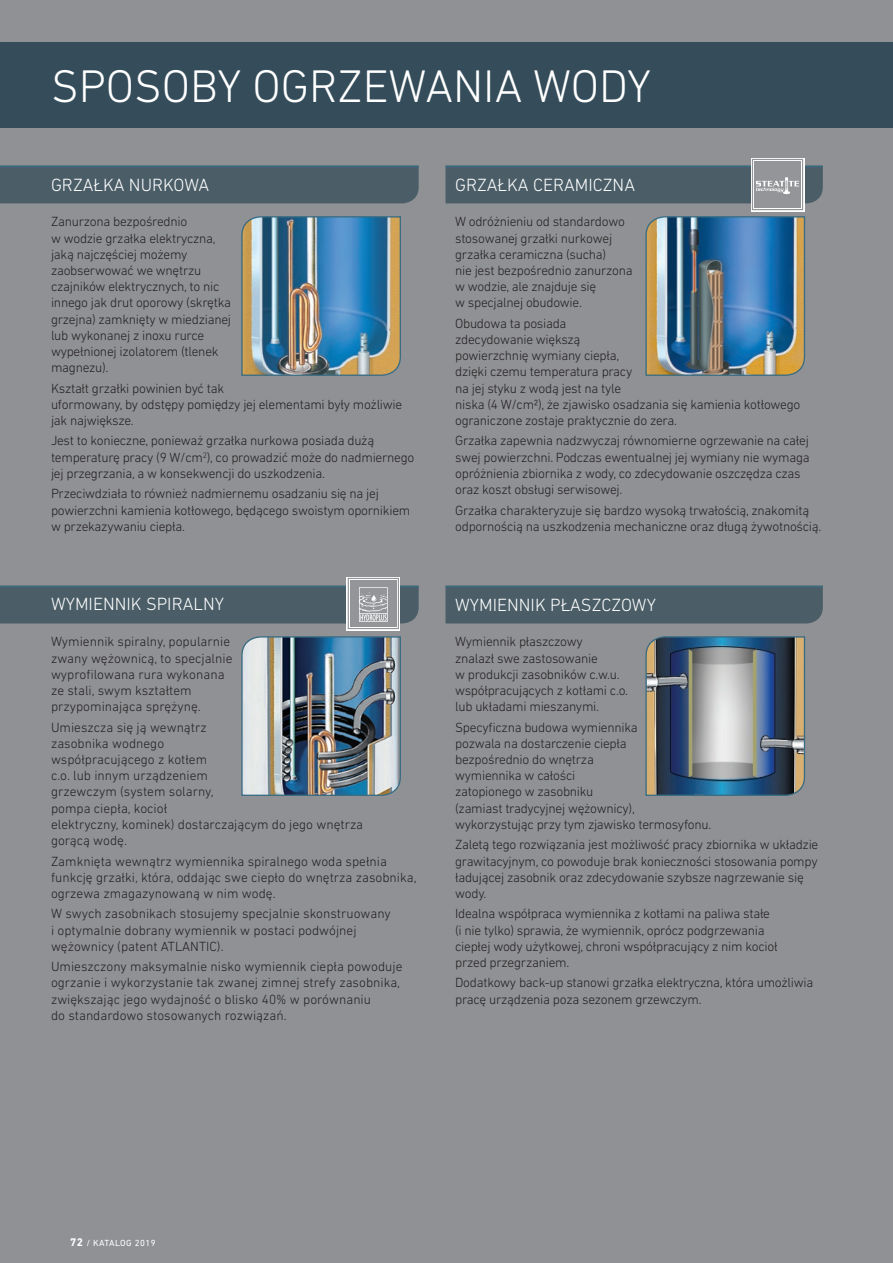
<style>
.page{position:relative;width:893px;height:1263px;background:#8f9194}
.page>*{position:absolute;margin:0;border:0;box-sizing:border-box;transform-origin:0 0}
.t1{font:300 46.5px "DIN Next LT Pro";color:#fff}
.t2{font:300 18px "DIN Next LT Pro";color:#fff}
.t3{font:300 13.5px/16.2px "DIN Next LT Pro";letter-spacing:-.02em;color:#231f20}
.t4{font:300 13.5px/16.2px "DIN Next LT Pro";color:#231f20}
.t5{font:9px "DIN Next LT Pro";letter-spacing:.05em;color:#fff}
.s1{font-weight:700;font-size:11.25px}
</style>
<div class="page">
<div style="left:0;top:43px;width:893px;height:85px;background:#354d5a"></div>
<div style="left:0;top:167px;width:419px;height:36px;background:#4b5e68"></div>
<hr style="left:0;top:166px;width:419px;height:1px;background:#396c83">
<hr style="left:445px;top:166px;width:378px;height:1px;background:#396c83">
<div style="left:446px;top:587px;width:377px;height:36px;background:#4b5e68"></div>
<hr style="left:445px;top:586px;width:378px;height:1px;background:#396c83">
<img style="left:241px;top:216px;width:160px;height:160px">
<img style="left:645px;top:216px;width:161px;height:160px">
<img style="left:645px;top:636px;width:161px;height:160px">
<img style="left:241px;top:636px;width:160px;height:160px">
<div style="left:751px;top:158px;width:53px;height:53px;background:#f3f4f4"></div>
<div style="left:754px;top:161px;width:47px;height:47px;background:#939598"></div>
<div style="left:752px;top:159px;width:51px;height:51px;border:1px solid #939598"></div>
<svg style="left:446px;top:166px;width:377px;height:37px;background:#576972"></svg>
<svg style="left:347px;top:577px;width:53px;height:53px"></svg>
<div style="left:350px;top:580px;width:47px;height:47px;background:#939598"></div>
<div style="left:348px;top:578px;width:51px;height:51px;border:1px solid #939598"></div>
<svg style="left:0;top:586px;width:419px;height:37px;background:#576872"></svg>
<h1 class="t1" style="left:51px;top:60px;width:602px">SPOSOBY OGRZEWANIA WODY</h1>
<h2 class="t2" style="left:51px;top:175px;width:160px">GRZAŁKA NURKOWA</h2>
<h2 class="t2" style="left:455px;top:175px;width:181px">GRZAŁKA CERAMICZNA</h2>
<p class="t3" style="left:51px;top:213px;width:182px">Zanurzona bezpośrednio<br>w wodzie grzałka elektryczna, jaką najczęściej możemy zaobserwować we wnętrzu czajników elektrycznych, to nic innego jak drut oporowy (skrętka grzejna) zamknięty w miedzianej lub wykonanej z inoxu rurce wypełnionej izolatorem (tlenek magnezu).</p>
<p class="t3" style="left:51px;top:380px;width:353px">Kształt grzałki powinien być tak<br>uformowany, by odstępy pomiędzy jej elementami były możliwie jak największe.</p>
<p class="t3" style="left:51px;top:433px;width:365px">Jest to konieczne, ponieważ grzałka nurkowa posiada dużą temperaturę pracy (9 W/cm<sup>2</sup>), co prowadzić może do nadmiernego jej przegrzania, a w konsekwencji do uszkodzenia.</p>
<p class="t3" style="left:51px;top:485px;width:361px">Przeciwdziała to również nadmiernemu osadzaniu się na jej powierzchni kamienia kotłowego, będącego swoistym opornikiem w przekazywaniu ciepła.</p>
<h2 class="t2" style="left:51px;top:594px;width:174px">WYMIENNIK SPIRALNY</h2>
<p class="t4" style="left:51px;top:633px;width:183px">Wymiennik spiralny, popularnie zwany wężownicą, to specjalnie wyprofilowana rura wykonana ze stali, swym kształtem przypominająca sprężynę.</p>
<p class="t4" style="left:51px;top:719px;width:314px">Umieszcza się ją wewnątrz<br>zasobnika wodnego<br>współpracującego z kotłem<br>c.o. lub innym urządzeniem<br>grzewczym (system solarny,<br>pompa ciepła, kocioł<br>elektryczny, kominek) dostarczającym do jego wnętrza gorącą wodę.</p>
<p class="t4" style="left:51px;top:853px;width:367px">Zamknięta wewnątrz wymiennika spiralnego woda spełnia funkcję grzałki, która, oddając swe ciepło do wnętrza zasobnika, ogrzewa zmagazynowaną w nim wodę.</p>
<p class="t4" style="left:51px;top:905px;width:341px">W swych zasobnikach stosujemy specjalnie skonstruowany i optymalnie dobrany wymiennik w postaci podwójnej wężownicy (patent ATLANTIC).</p>
<p class="t4" style="left:51px;top:958px;width:353px">Umieszczony maksymalnie nisko wymiennik ciepła powoduje ogrzanie i wykorzystanie tak zwanej zimnej strefy zasobnika, zwiększając jego wydajność o blisko 40% w porównaniu<br>do standardowo stosowanych rozwiązań.</p>
<p class="t3" style="left:455px;top:213px;width:179px">W odróżnieniu od standardowo stosowanej grzałki nurkowej grzałka ceramiczna (sucha)<br>nie jest bezpośrednio zanurzona w wodzie, ale znajduje się<br>w specjalnej obudowie.</p>
<p class="t3" style="left:455px;top:315px;width:347px">Obudowa ta posiada<br>zdecydowanie większą<br>powierzchnię wymiany ciepła,<br>dzięki czemu temperatura pracy<br>na jej styku z wodą jest na tyle<br>niska (4 W/cm2), że zjawisko osadzania się kamienia kotłowego ograniczone zostaje praktycznie do zera.</p>
<p class="t3" style="left:455px;top:433px;width:356px">Grzałka zapewnia nadzwyczaj równomierne ogrzewanie na całej swej powierzchni. Podczas ewentualnej jej wymiany nie wymaga opróżnienia zbiornika z wody, co zdecydowanie oszczędza czas oraz koszt obsługi serwisowej.</p>
<p class="t3" style="left:455px;top:502px;width:368px">Grzałka charakteryzuje się bardzo wysoką trwałością, znakomitą odpornością na uszkodzenia mechaniczne oraz długą żywotnością.</p>
<h2 class="t2" style="left:455px;top:595px;width:202px">WYMIENNIK PŁASZCZOWY</h2>
<p class="t3" style="left:455px;top:633px;width:175px">Wymiennik płaszczowy<br>znalazł swe zastosowanie<br>w produkcji zasobników c.w.u. współpracujących z kotłami c.o. lub układami mieszanymi.</p>
<p class="t3" style="left:455px;top:719px;width:258px">Specyficzna budowa wymiennika<br>pozwala na dostarczenie ciepła<br>bezpośrednio do wnętrza<br>wymiennika w całości<br>zatopionego w zasobniku<br>(zamiast tradycyjnej wężownicy), wykorzystując przy tym zjawisko termosyfonu.</p>
<p class="t3" style="left:455px;top:836px;width:365px">Zaletą tego rozwiązania jest możliwość pracy zbiornika w układzie grawitacyjnym, co powoduje brak konieczności stosowania pompy ładującej zasobnik oraz zdecydowanie szybsze nagrzewanie się wody.</p>
<p class="t3" style="left:455px;top:905px;width:324px">Idealna współpraca wymiennika z kotłami na paliwa stałe (i nie tylko) sprawia, że wymiennik, oprócz podgrzewania ciepłej wody użytkowej, chroni współpracujący z nim kocioł przed przegrzaniem.</p>
<p class="t3" style="left:455px;top:974px;width:360px">Dodatkowy back-up stanowi grzałka elektryczna, która umożliwia pracę urządzenia poza sezonem grzewczym.</p>
<p class="t5" style="left:70px;top:1238px;width:87px"><span class="s1">72</span> / KATALOG 2019</p>
</div>
